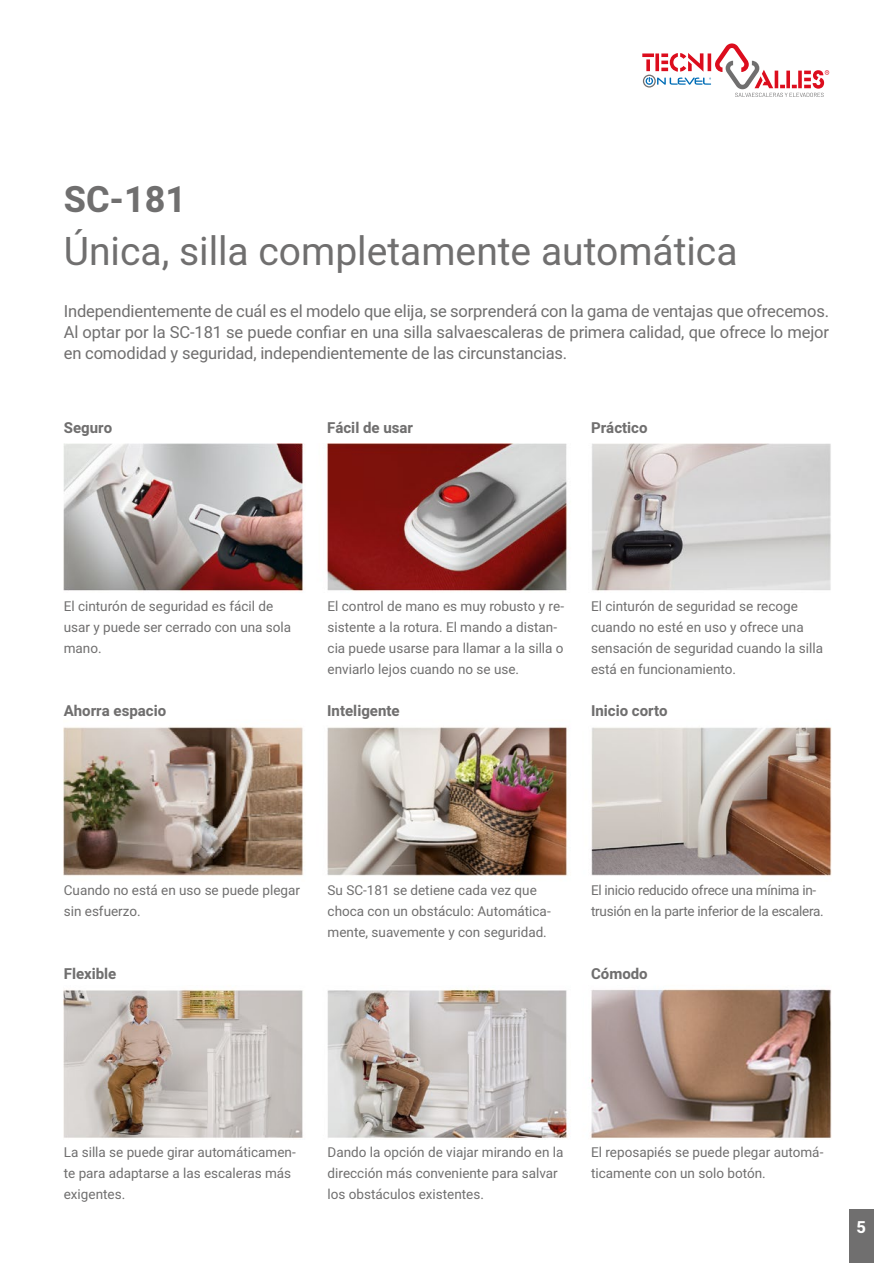
<style>
.page{position:relative;width:893px;height:1263px;background:#fff}
.page>*{position:absolute;margin:0;border:0;box-sizing:border-box;transform-origin:0 0}
.t1{font:39px "Heebo";color:#706f6f}
.t2{font:700 36px "Heebo";color:#706f6f}
.t3{font:16.5px/21px "Heebo";letter-spacing:-.01em;color:#706f6f;text-align:justify}
.t4{font:700 16.5px "Heebo";color:#fff}
.t5{font:700 15px "Heebo";color:#706f6f}
.t6{font:13.5px/21px "Heebo";color:#706f6f}
.t7{font:13.5px/21px "Heebo";letter-spacing:-.02em;color:#706f6f}
</style>
<div class="page">
<svg style="left:642px;top:43px;width:187px;height:54px"></svg>
<div style="left:849px;top:1209px;width:25px;height:54px;background:#706f6f"></div>
<img style="left:64px;top:443px;width:767px;height:696px">
<h2 class="t2" style="left:64px;top:174px;width:124px">SC-181</h2>
<h1 class="t1" style="left:64px;top:224px;width:675px">Única, silla completamente automática</h1>
<p class="t3" style="left:64px;top:301px;width:767px">Independientemente de cuál es el modelo que elija, se sorprenderá con la gama de ventajas que ofrecemos.<br>Al optar por la SC-181 se puede confiar en una silla salvaescaleras de primera calidad, que ofrece lo mejor en comodidad y seguridad, independientemente de las circunstancias.</p>
<p class="t5" style="left:64px;top:417px;width:50px">Seguro</p>
<p class="t5" style="left:327px;top:417px;width:87px">Fácil de usar</p>
<p class="t5" style="left:591px;top:417px;width:58px">Práctico</p>
<p class="t6" style="left:64px;top:596px;width:229px">El cinturón de seguridad es fácil de usar y puede ser cerrado con una sola mano.</p>
<p class="t5" style="left:64px;top:700px;width:104px">Ahorra espacio</p>
<p class="t6" style="left:328px;top:596px;width:238px">El control de mano es muy robusto y re&shy;sistente a la rotura. El mando a distan&shy;cia puede usarse para llamar a la silla o enviarlo lejos cuando no se use.</p>
<p class="t5" style="left:327px;top:700px;width:74px">Inteligente</p>
<p class="t6" style="left:591px;top:596px;width:233px">El cinturón de seguridad se recoge cuando no esté en uso y ofrece una sensación de seguridad cuando la silla está en funcionamiento.</p>
<p class="t5" style="left:591px;top:700px;width:78px">Inicio corto</p>
<p class="t6" style="left:64px;top:879px;width:238px">Cuando no está en uso se puede plegar sin esfuerzo.</p>
<p class="t5" style="left:64px;top:963px;width:54px">Flexible</p>
<p class="t6" style="left:328px;top:879px;width:225px">Su SC-181 se detiene cada vez que choca con un obstáculo: Automática&shy;mente, suavemente y con seguridad.</p>
<p class="t7" style="left:591px;top:879px;width:234px">El inicio reducido ofrece una mínima in&shy;trusión en la parte inferior de la escalera.</p>
<p class="t5" style="left:591px;top:963px;width:58px">Cómodo</p>
<p class="t6" style="left:64px;top:1142px;width:233px">La silla se puede girar automáticamen&shy;te para adaptarse a las escaleras más exigentes.</p>
<p class="t6" style="left:328px;top:1142px;width:237px">Dando la opción de viajar mirando en la dirección más conveniente para salvar los obstáculos existentes.</p>
<p class="t6" style="left:591px;top:1142px;width:234px">El reposapiés se puede plegar automá&shy;ticamente con un solo botón.</p>
<p class="t4" style="left:856px;top:1216px;width:11px">5</p>
</div>
